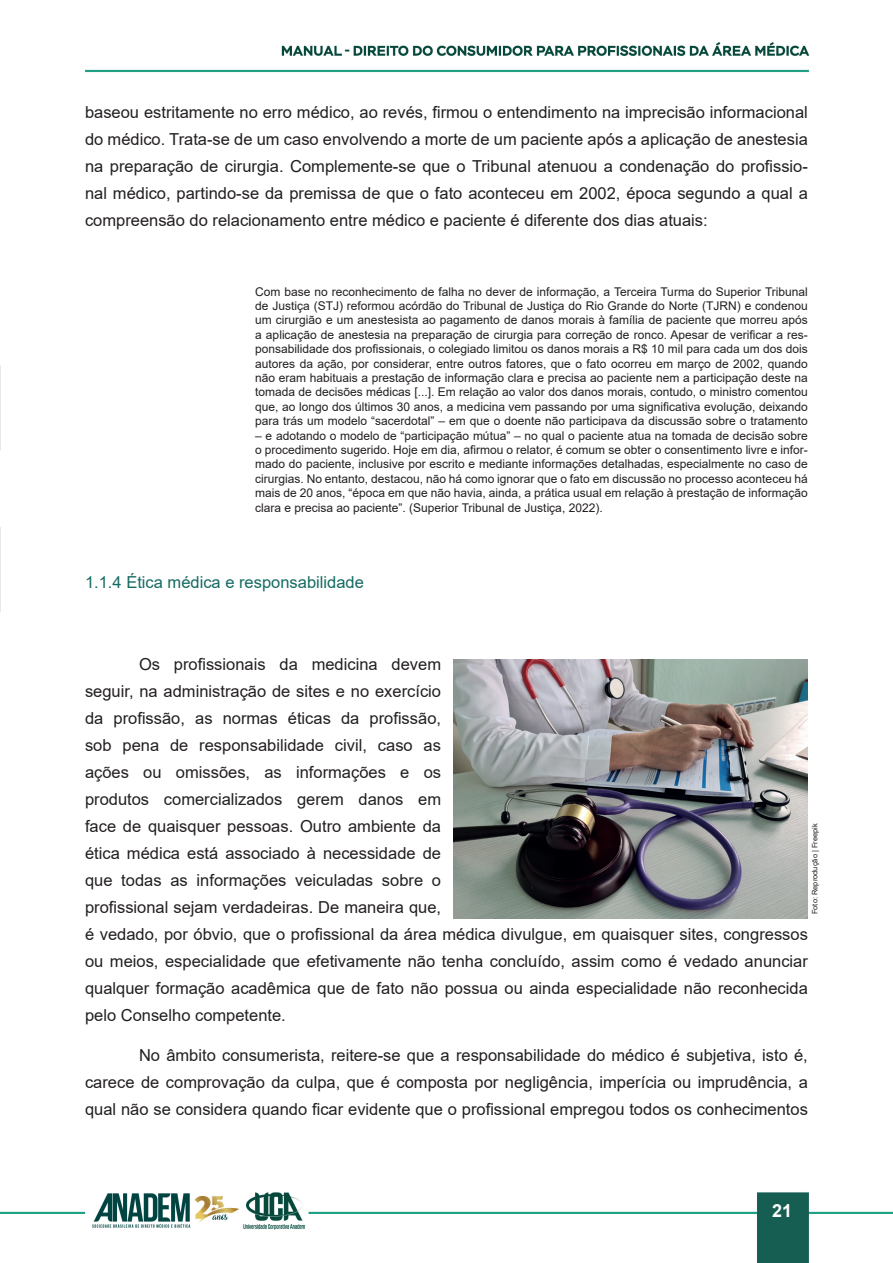
<style>
.page{position:relative;width:893px;height:1263px;background:#fff}
.page>*{position:absolute;margin:0;border:0;box-sizing:border-box;transform-origin:0 0}
.t1{font:700 18px "Arial";color:#fff}
.t2{font:16.5px/27px "Arial";color:#231f20;text-align:justify}
.t3{font:16.5px "Arial";color:#156b62}
.t4{font:12px/14.4px "Arial";color:#231f20;text-align:justify}
.t5{font:7.5px "Arial";color:#231f20}
</style>
<div class="page">
<img style="left:0;top:42px;width:893px;height:1221px">
<hr style="left:0;top:366px;width:1px;height:84px;background:#e7e9e8">
<hr style="left:0;top:528px;width:1px;height:84px;background:#e7e9e8">
<img style="left:454px;top:660px;width:354px;height:258px">
<p class="t2" style="left:85px;top:99px;width:724px">baseou estritamente no erro médico, ao revés, firmou o entendimento na imprecisão informacional do médico. Trata-se de um caso envolvendo a morte de um paciente após a aplicação de anestesia na preparação de cirurgia. Complemente-se que o Tribunal atenuou a condenação do profissio&shy;nal médico, partindo-se da premissa de que o fato aconteceu em 2002, época segundo a qual a compreensão do relacionamento entre médico e paciente é diferente dos dias atuais:</p>
<p class="t4" style="left:255px;top:284px;width:554px">Com base no reconhecimento de falha no dever de informação, a Terceira Turma do Superior Tribunal de Justiça (STJ) reformou acórdão do Tribunal de Justiça do Rio Grande do Norte (TJRN) e condenou um cirurgião e um anestesista ao pagamento de danos morais à família de paciente que morreu após a aplicação de anestesia na preparação de cirurgia para correção de ronco. Apesar de verificar a res&shy;ponsabilidade dos profissionais, o colegiado limitou os danos morais a R$ 10 mil para cada um dos dois autores da ação, por considerar, entre outros fatores, que o fato ocorreu em março de 2002, quando não eram habituais a prestação de informação clara e precisa ao paciente nem a participação deste na tomada de decisões médicas [...]. Em relação ao valor dos danos morais, contudo, o ministro comentou que, ao longo dos últimos 30 anos, a medicina vem passando por uma significativa evolução, deixando para trás um modelo “sacerdotal” – em que o doente não participava da discussão sobre o tratamento</p>
<p class="t4" style="left:255px;top:428px;width:554px">– e adotando o modelo de “participação mútua” – no qual o paciente atua na tomada de decisão sobre o procedimento sugerido. Hoje em dia, afirmou o relator, é comum se obter o consentimento livre e infor&shy;mado do paciente, inclusive por escrito e mediante informações detalhadas, especialmente no caso de cirurgias. No entanto, destacou, não há como ignorar que o fato em discussão no processo aconteceu há mais de 20 anos, “época em que não havia, ainda, a prática usual em relação à prestação de informação clara e precisa ao paciente”. (Superior Tribunal de Justiça, 2022).</p>
<h2 class="t3" style="left:85px;top:571px;width:280px">1.1.4 Ética médica e responsabilidade</h2>
<p class="t2" style="left:85px;top:651px;width:724px;text-align:left;text-indent:54px">Os profissionais da medicina devem<br>seguir, na administração de sites e no exercício<br>da profissão, as normas éticas da profissão,<br>sob pena de responsabilidade civil, caso as<br>ações ou omissões, as informações e os<br>produtos comercializados gerem danos em<br>face de quaisquer pessoas. Outro ambiente da<br>ética médica está associado à necessidade de<br>que todas as informações veiculadas sobre o<br>profissional sejam verdadeiras. De maneira que,<br>é vedado, por óbvio, que o profissional da área médica divulgue, em quaisquer sites, congressos ou meios, especialidade que efetivamente não tenha concluído, assim como é vedado anunciar qualquer formação acadêmica que de fato não possua ou ainda especialidade não reconhecida pelo Conselho competente.</p>
<p class="t2" style="left:85px;top:1041px;width:724px;text-indent:54px">No âmbito consumerista, reitere-se que a responsabilidade do médico é subjetiva, isto é, carece de comprovação da culpa, que é composta por negligência, imperícia ou imprudência, a qual não se considera quando ficar evidente que o profissional empregou todos os conhecimentos</p>
<p class="t5" style="left:810px;top:914px;width:93px;rotate:-90deg">Foto: Reprodução | Freepik</p>
<h1 class="t1" style="left:772px;top:1198px;width:22px">21</h1>
</div>
